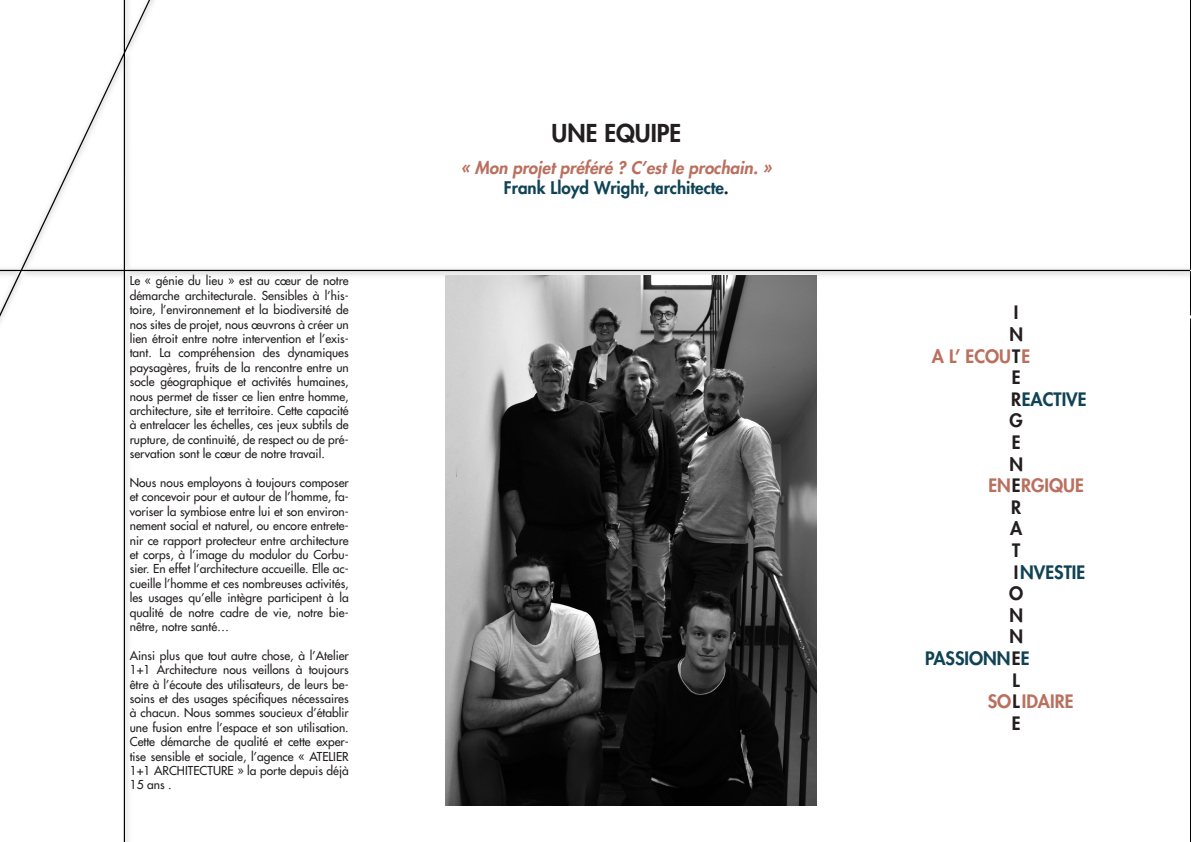
<style>
.page{position:relative;width:1191px;height:842px;background:#fff}
.page>*{position:absolute;margin:0;border:0;box-sizing:border-box;transform-origin:0 0}
.t1{font:800 24px "Futura LT";color:#231f20}
.t2{font:800 18px "Futura LT";color:#104356}
.t3{font:800 18px "Futura LT";color:#ba705f}
.t4{font:800 18px "Futura LT";color:#231f20}
.t5{font:italic 800 17px "Futura LT";color:#ba705f}
.t6{font:800 17px "Futura LT";color:#104356}
.t7{font:12px/14.4px "Futura LT";color:#231f20;text-align:justify}
.s1{color:#231f20}
</style>
<div class="page">
<img style="left:0;top:0;width:1191px;height:842px">
<img style="left:445px;top:276px;width:371px;height:530px">
<p class="t7" style="left:130px;top:274px;width:220px">Le « génie du lieu » est au cœur de notre démarche architecturale. Sensibles à l’his&shy;toire, l’environnement et la biodiversité de nos sites de projet, nous œuvrons à créer un lien étroit entre notre intervention et l’exis&shy;tant. La compréhension des dynamiques paysagères, fruits de la rencontre entre un socle géographique et activités humaines, nous permet de tisser ce lien entre homme, architecture, site et territoire. Cette capacité à entrelacer les échelles, ces jeux subtils de rupture, de continuité, de respect ou de pré&shy;servation sont le cœur de notre travail.</p>
<p class="t7" style="left:130px;top:475px;width:220px">Nous nous employons à toujours composer et concevoir pour et autour de l’homme, fa&shy;voriser la symbiose entre lui et son environ&shy;nement social et naturel, ou encore entrete&shy;nir ce rapport protecteur entre architecture et corps, à l’image du modulor du Corbu&shy;sier. En effet l’architecture accueille. Elle ac&shy;cueille l’homme et ces nombreuses activités, les usages qu’elle intègre participent à la qualité de notre cadre de vie, notre bie&shy;nêtre, notre santé…</p>
<p class="t7" style="left:130px;top:648px;width:220px">Ainsi plus que tout autre chose, à l’Atelier 1+1 Architecture nous veillons à toujours être à l’écoute des utilisateurs, de leurs be&shy;soins et des usages spécifiques nécessaires à chacun. Nous sommes soucieux d’établir une fusion entre l’espace et son utilisation.<br>Cette démarche de qualité et cette exper&shy;tise sensible et sociale, l’agence « ATELIER 1+1 ARCHITECTURE » la porte depuis déjà 15 ans .</p>
<p class="t1" style="left:551px;top:117px;width:131px">UNE EQUIPE</p>
<p class="t5" style="left:461px;top:157px;width:312px">« Mon projet préféré ? C’est le prochain. »</p>
<p class="t6" style="left:504px;top:176px;width:226px">Frank Lloyd Wright, architecte<span class="s1">.</span></p>
<p class="t4" style="left:1014px;top:301px;width:6px">I</p>
<p class="t4" style="left:1009px;top:322px;width:15px">N</p>
<p class="t4" style="left:1012px;top:344px;width:10px">T</p>
<p class="t4" style="left:1011px;top:365px;width:10px">E</p>
<p class="t2" style="left:1011px;top:387px;width:77px"><span class="s1">R</span>EACTIVE</p>
<p class="t4" style="left:1009px;top:409px;width:15px">G</p>
<p class="t4" style="left:1011px;top:430px;width:10px">E</p>
<p class="t4" style="left:1009px;top:452px;width:15px">N</p>
<p class="t4" style="left:1011px;top:473px;width:10px">E</p>
<p class="t4" style="left:1011px;top:495px;width:12px">R</p>
<p class="t4" style="left:1010px;top:517px;width:14px">A</p>
<p class="t4" style="left:1012px;top:538px;width:10px">T</p>
<p class="t2" style="left:1014px;top:560px;width:73px"><span class="s1">I</span>NVESTIE</p>
<p class="t4" style="left:1009px;top:581px;width:16px">O</p>
<p class="t4" style="left:1009px;top:603px;width:15px">N</p>
<p class="t4" style="left:1009px;top:625px;width:15px">N</p>
<p class="t4" style="left:1011px;top:646px;width:10px">E</p>
<p class="t4" style="left:1012px;top:668px;width:9px">L</p>
<p class="t4" style="left:1012px;top:689px;width:9px">L</p>
<p class="t4" style="left:1011px;top:711px;width:10px">E</p>
<p class="t3" style="left:932px;top:344px;width:100px">A L’ ECOU E</p>
<p class="t3" style="left:988px;top:473px;width:97px">EN RGIQUE</p>
<p class="t2" style="left:925px;top:646px;width:106px">PASSIONN E</p>
<p class="t3" style="left:987px;top:690px;width:87px">SO IDAIRE</p>
</div>
